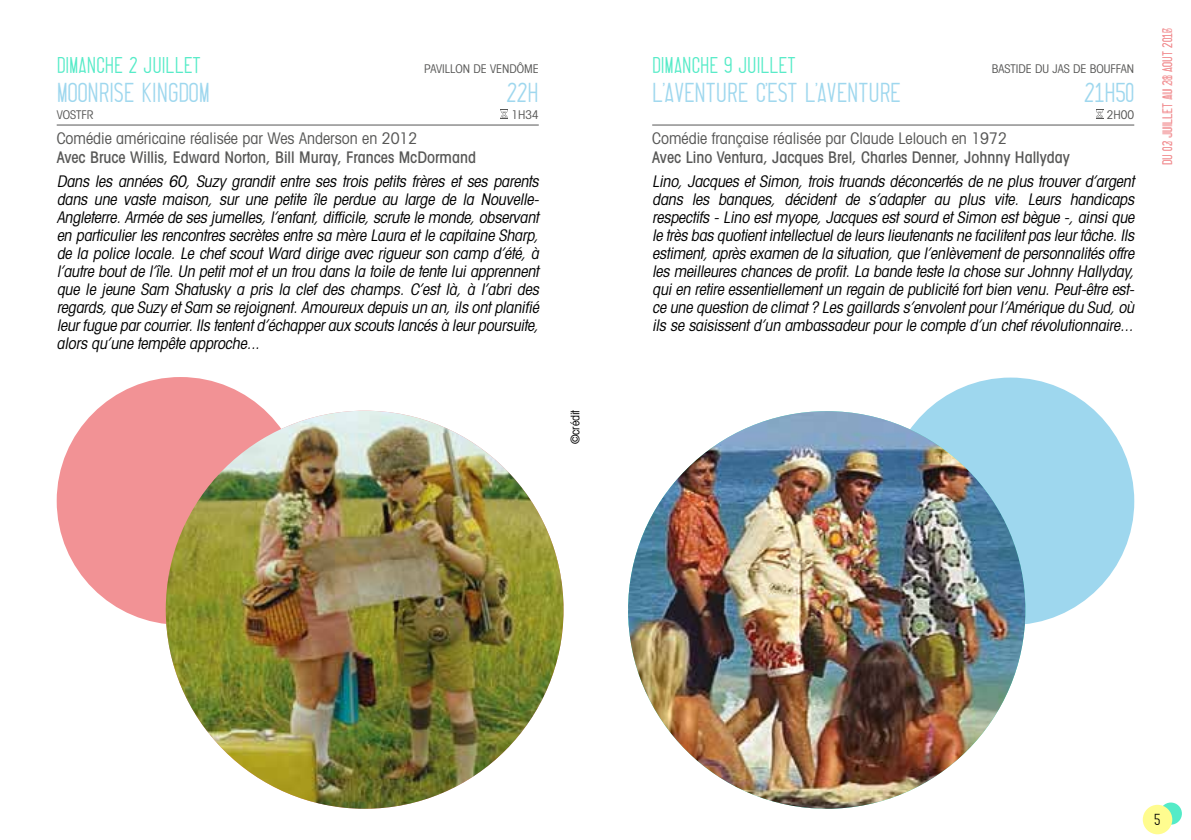
<style>
.page{position:relative;width:1191px;height:840px;background:#fff}
.page>*{position:absolute;margin:0;border:0;box-sizing:border-box;transform-origin:0 0}
.t1{font:24px "Thruster";color:#9ed7ee}
.t2{font:20px "Thruster";color:#54ebc7}
.t3{font:italic condensed 16px/18px "Avant Garde";letter-spacing:-.01em;color:#000;text-align:justify}
.t4{font:500 condensed 16px "Avant Garde";color:#575756}
.t5{font:condensed 16px "Avant Garde";color:#575756}
.t6{font:14px "Thruster";color:#000}
.t7{font:condensed 12px "Avant Garde";color:#575756}
.t8{font:12px "Thruster";color:#f29295}
.t9{font:condensed 12px "Avant Garde";letter-spacing:-.01em;color:#000}
</style>
<div class="page">
<div style="left:1159px;top:802px;width:22px;height:22px;background:#54ebc7;border-radius:50%"></div>
<div style="left:1142px;top:804px;width:30px;height:29px;background:#fffc8f;border-radius:50%"></div>
<div style="left:57px;top:377px;width:247px;height:247px;background:#f29295;border-radius:50%"></div>
<img style="left:166px;top:410px;width:397px;height:398px;border-radius:199px">
<div style="left:887px;top:377px;width:247px;height:247px;background:#9ed7ee;border-radius:50%"></div>
<img style="left:628px;top:411px;width:397px;height:397px;border-radius:199px">
<hr style="left:57px;top:124px;width:482px;height:1px;background:#575756">
<svg style="left:500px;top:109px;width:8px;height:10px"></svg>
<hr style="left:652px;top:124px;width:482px;height:1px;background:#575756">
<svg style="left:1096px;top:109px;width:7px;height:10px"></svg>
<p class="t2" style="left:57px;top:56px;width:146px">DIMANCHE 2 JUILLET</p>
<p class="t7" style="left:424px;top:61px;width:116px">PAVILLON DE VENDÔME</p>
<h1 class="t1" style="left:57px;top:82px;width:155px">MOONRISE KINGDOM</h1>
<h1 class="t1" style="left:506px;top:82px;width:34px">22H</h1>
<p class="t7" style="left:57px;top:107px;width:38px">VOSTFR</p>
<p class="t7" style="left:511px;top:107px;width:29px">1H34</p>
<p class="t5" style="left:57px;top:128px;width:362px">Comédie américaine réalisée par Wes Anderson en 2012</p>
<p class="t4" style="left:57px;top:147px;width:421px">Avec Bruce Willis, Edward Norton, Bill Muray, Frances McDormand</p>
<p class="t3" style="left:57px;top:171px;width:487px">Dans les années 60, Suzy grandit entre ses trois petits frères et ses parents dans une vaste maison, sur une petite île perdue au large de la Nouvelle-Angleterre.Armée de ses j umelles,l’enfant,difficile,scrute le monde,observant en particulierles rencontres secrètes entre sa mère Laura etle capitaine Sharp, de la police locale. Le chef scout Ward dirige avec rigueur son camp d’été, à l’autre boutde l’île.Un petitmotetun trou dans la toile de tente luiapprennent que le jeune Sam Shatusky a pris la clef des champs. C’est là, à l’abri des regards,que Suzy etSam se rejoignent.Amoureux depuis un an,ils ontplanifié leurfugue parcourrier.Ils tententd’échapperaux scouts lancés à leurpoursuite, alors qu’une tempête approche...</p>
<p class="t9" style="left:567px;top:444px;width:36px;rotate:-90deg">©crédit</p>
<p class="t2" style="left:652px;top:56px;width:145px">DIMANCHE 9 JUILLET</p>
<p class="t7" style="left:991px;top:61px;width:144px">BASTIDE DU JAS DE BOUFFAN</p>
<h1 class="t1" style="left:652px;top:82px;width:250px">L'AVENTURE C'EST L'AVENTURE</h1>
<h1 class="t1" style="left:1084px;top:82px;width:52px">21H50</h1>
<p class="t7" style="left:1107px;top:107px;width:29px">2H00</p>
<p class="t5" style="left:652px;top:128px;width:356px">Comédie française réalisée par Claude Lelouch en 1972</p>
<p class="t4" style="left:652px;top:147px;width:419px">Avec Lino Ventura, Jacques Brel, Charles Denner, Johnny Hallyday</p>
<p class="t3" style="left:652px;top:171px;width:487px">Lino, Jacques et Simon, trois truands déconcertés de ne plus trouver d’argent dans les banques, décident de s’adapter au plus vite. Leurs handicaps respectifs -Lino estmyope,Jacques estsourd etSimon estbègue -,ainsique le très bas quotientintellectuelde leurs lieutenants ne facilitentpas leurtâche.Ils estiment,après examen de la situation,que l’enlèvementde personnalités offre les meilleures chances de profit.La bande teste la chose surJohnny Hallyday, quien retire essentiellementun regain de publicité fortbien venu.Peut-être est&shy;ce une question de climat? Les gaillards s’envolentpourl’Amérique du Sud,où ils se saisissentd’un ambassadeurpourle compte d’un chefrévolutionnaire...</p>
<p class="t8" style="left:1162px;top:33px;width:6px;rotate:-90deg">7</p>
<p class="t8" style="left:1162px;top:165px;width:138px;rotate:-90deg">DU 03 JUILLET AU 28 AOUT 2016</p>
<p class="t8" style="left:1162px;top:85px;width:11px;rotate:-90deg">31</p>
<p class="t8" style="left:1162px;top:146px;width:7px;rotate:-90deg">2</p>
<p class="t6" style="left:1154px;top:813px;width:7px">5</p>
</div>
